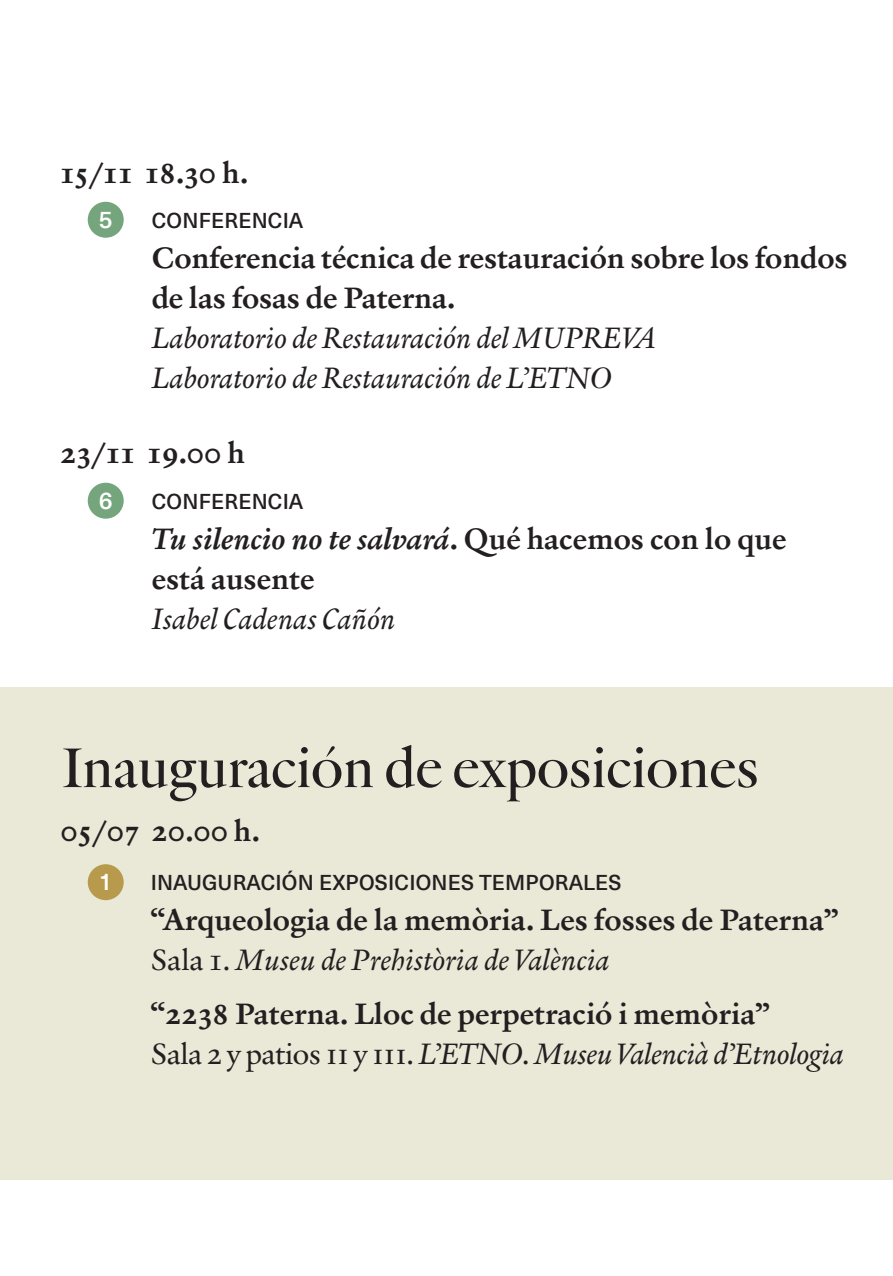
<style>
.page{position:relative;width:893px;height:1276px;background:#fff}
.page>*{position:absolute;margin:0;border:0;box-sizing:border-box;transform-origin:0 0}
.t1{font:700 57px "Verdigris MVB Pro Big";color:#231f20}
.PARRAFO_TEXTO{font:700 30px/39.9px "Verdigris MVB Pro Text";color:#231f20}
.PARRAFO_TEXTO-2{font:italic 30px "Verdigris MVB Pro Text";letter-spacing:-.005em;color:#231f20}
.PARRAFO_TEXTO-3{font:500 24px "Neue Haas Unica Pro";color:#fff}
.PARRAFO_TEXTO-4{font:500 21px "Neue Haas Unica Pro";letter-spacing:.01em;color:#231f20}
.s1{font-style:italic}
.s2{font-style:normal}
</style>
<div class="page">
<div style="left:88px;top:202px;width:36px;height:36px;background:#74a57c;border-radius:50%"></div>
<div style="left:88px;top:483px;width:36px;height:36px;background:#74a57c;border-radius:50%"></div>
<div style="left:0;top:687px;width:893px;height:493px;background:#eae9d8"></div>
<div style="left:88px;top:864px;width:36px;height:36px;background:#b89a4d;border-radius:50%"></div>
<p class="PARRAFO_TEXTO" style="left:60px;top:151px;width:189px">15/11 18.30 h.</p>
<p class="PARRAFO_TEXTO-3" style="left:99px;top:205px;width:15px">5</p>
<p class="PARRAFO_TEXTO-4" style="left:152px;top:208px;width:153px">CONFERENCIA</p>
<p class="PARRAFO_TEXTO" style="left:152px;top:237px;width:697px">Conferencia técnica de restauración sobre los fondos de las fosas de Paterna.</p>
<p class="PARRAFO_TEXTO-2" style="left:152px;top:318px;width:506px">Laboratorio de Restauración del MUPREVA</p>
<p class="PARRAFO_TEXTO-2" style="left:152px;top:358px;width:462px">Laboratorio de Restauración de L’ETNO</p>
<p class="PARRAFO_TEXTO" style="left:60px;top:431px;width:186px">23/11 19.00 h</p>
<p class="PARRAFO_TEXTO-3" style="left:99px;top:486px;width:15px">6</p>
<p class="PARRAFO_TEXTO-4" style="left:152px;top:488px;width:153px">CONFERENCIA</p>
<p class="PARRAFO_TEXTO" style="left:152px;top:517px;width:636px"><span class="s1">Tu silencio no te salvará</span>. Qué hacemos con lo que está ausente</p>
<p class="PARRAFO_TEXTO-2" style="left:152px;top:598px;width:245px">Isabel Cadenas Cañón</p>
<p class="t1" style="left:61px;top:734px;width:699px">Inauguración de exposiciones</p>
<p class="PARRAFO_TEXTO" style="left:61px;top:810px;width:201px">05/07 20.00 h.</p>
<p class="PARRAFO_TEXTO-4" style="left:151px;top:869px;width:472px">INAUGURACIÓN EXPOSICIONES TEMPORALES</p>
<p class="PARRAFO_TEXTO-3" style="left:99px;top:867px;width:15px">1</p>
<p class="PARRAFO_TEXTO" style="left:151px;top:898px;width:689px">“Arqueologia de la memòria. Les fosses de Paterna”</p>
<p class="PARRAFO_TEXTO-2" style="left:151px;top:939px;width:460px"><span class="s2">Sala 1.</span> Museu de Prehistòria de València</p>
<p class="PARRAFO_TEXTO" style="left:151px;top:993px;width:620px">“2238 Paterna. Lloc de perpetració i memòria”</p>
<p class="PARRAFO_TEXTO-2" style="left:151px;top:1034px;width:694px"><span class="s2">Sala 2 y patios ii y iii.</span> L’ETNO. Museu Valencià d’Etnologia</p>
</div>
